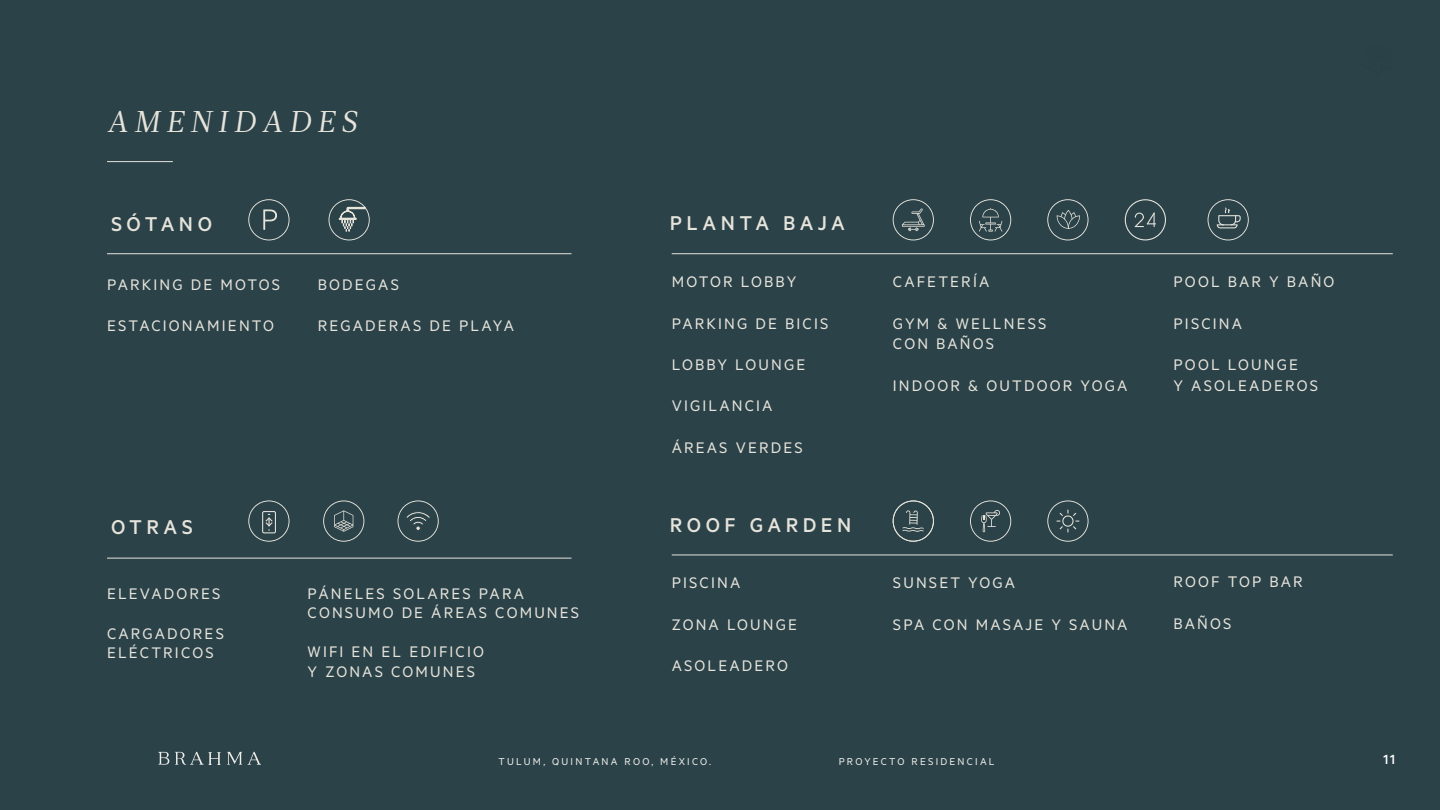
<style>
.page{position:relative;width:1440px;height:810px;background:#2a4248}
.page>*{position:absolute;margin:0;border:0;box-sizing:border-box;transform-origin:0 0}
.t1{font:italic 30px "Acta";letter-spacing:.2em;color:#e6e3db}
.t2{font:500 22.5px "Metric";letter-spacing:.2em;color:#e6e3db}
.t3{font:17.25px/19.5px "Metric";letter-spacing:.125em;color:#e6e3db}
.t4{font:500 15px "Metric";color:#fff}
.t5{font:11.25px "Metric";letter-spacing:.2em;color:#f0eeea}
</style>
<div class="page">
<hr style="left:107px;top:161px;width:66px;height:1px;background:#e6e3db">
<hr style="left:107px;top:253px;width:465px;height:1px;background:#e6e3db">
<hr style="left:672px;top:253px;width:721px;height:1px;background:#e6e3db">
<hr style="left:672px;top:555px;width:721px;height:1px;background:#e6e3db">
<hr style="left:107px;top:558px;width:465px;height:1px;background:#e6e3db">
<svg style="left:158px;top:752px;width:11px;height:13px"></svg>
<svg style="left:175px;top:752px;width:46px;height:13px"></svg>
<svg style="left:227px;top:752px;width:34px;height:13px"></svg>
<svg style="left:248px;top:199px;width:42px;height:41px"></svg>
<svg style="left:248px;top:500px;width:42px;height:42px"></svg>
<svg style="left:893px;top:500px;width:41px;height:42px"></svg>
<svg style="left:893px;top:199px;width:41px;height:41px"></svg>
<svg style="left:970px;top:199px;width:41px;height:41px"></svg>
<svg style="left:1047px;top:199px;width:42px;height:41px"></svg>
<svg style="left:1047px;top:500px;width:42px;height:42px"></svg>
<svg style="left:1125px;top:199px;width:41px;height:41px"></svg>
<svg style="left:1208px;top:199px;width:41px;height:41px"></svg>
<svg style="left:328px;top:199px;width:42px;height:41px"></svg>
<svg style="left:323px;top:500px;width:41px;height:42px"></svg>
<svg style="left:970px;top:500px;width:41px;height:42px"></svg>
<svg style="left:398px;top:500px;width:41px;height:42px"></svg>
<h1 class="t1" style="left:107px;top:104px;width:252px">AMENIDADES</h1>
<h2 class="t2" style="left:111px;top:211px;width:103px">SÓTANO</h2>
<p class="t3" style="left:107px;top:274px;width:175px">PARKING DE MOTOS</p>
<p class="t3" style="left:107px;top:315px;width:169px">ESTACIONAMIENTO</p>
<p class="t3" style="left:318px;top:274px;width:83px">BODEGAS</p>
<p class="t3" style="left:318px;top:315px;width:198px">REGADERAS DE PLAYA</p>
<h2 class="t2" style="left:111px;top:514px;width:83px">OTRAS</h2>
<p class="t3" style="left:107px;top:583px;width:115px">ELEVADORES</p>
<p class="t3" style="left:107px;top:623px;width:118px">CARGADORES<br>ELÉCTRICOS</p>
<p class="t3" style="left:308px;top:583px;width:273px">PÁNELES SOLARES PARA<br>CONSUMO DE ÁREAS COMUNES</p>
<p class="t3" style="left:308px;top:641px;width:178px">WIFI EN EL EDIFICIO<br>Y ZONAS COMUNES</p>
<h2 class="t2" style="left:670px;top:210px;width:177px">PLANTA BAJA</h2>
<p class="t3" style="left:672px;top:271px;width:126px">MOTOR LOBBY</p>
<p class="t3" style="left:672px;top:313px;width:158px">PARKING DE BICIS</p>
<p class="t3" style="left:672px;top:354px;width:135px">LOBBY LOUNGE</p>
<p class="t3" style="left:672px;top:396px;width:102px">VIGILANCIA</p>
<p class="t3" style="left:672px;top:437px;width:132px">ÁREAS VERDES</p>
<h2 class="t2" style="left:670px;top:511px;width:183px">ROOF GARDEN</h2>
<p class="t3" style="left:672px;top:573px;width:70px">PISCINA</p>
<p class="t3" style="left:672px;top:614px;width:127px">ZONA LOUNGE</p>
<p class="t3" style="left:672px;top:655px;width:118px">ASOLEADERO</p>
<p class="t3" style="left:893px;top:271px;width:98px">CAFETERÍA</p>
<p class="t3" style="left:893px;top:312px;width:155px;line-height:20.7px">GYM &amp; WELLNESS<br>CON BAÑOS</p>
<p class="t3" style="left:893px;top:375px;width:236px">INDOOR &amp; OUTDOOR YOGA</p>
<p class="t3" style="left:893px;top:573px;width:124px">SUNSET YOGA</p>
<p class="t3" style="left:893px;top:614px;width:236px">SPA CON MASAJE Y SAUNA</p>
<p class="t3" style="left:1174px;top:271px;width:162px">POOL BAR Y BAÑO</p>
<p class="t3" style="left:1174px;top:313px;width:70px">PISCINA</p>
<p class="t3" style="left:1174px;top:354px;width:146px;line-height:20.7px">POOL LOUNGE<br>Y ASOLEADEROS</p>
<p class="t3" style="left:1174px;top:572px;width:131px">ROOF TOP BAR</p>
<p class="t3" style="left:1174px;top:613px;width:59px">BAÑOS</p>
<p class="t5" style="left:499px;top:754px;width:214px">TULUM, QUINTANA ROO, MÉXICO.</p>
<p class="t5" style="left:839px;top:754px;width:157px">PROYECTO RESIDENCIAL</p>
<p class="t4" style="left:1384px;top:750px;width:13px">11</p>
</div>
